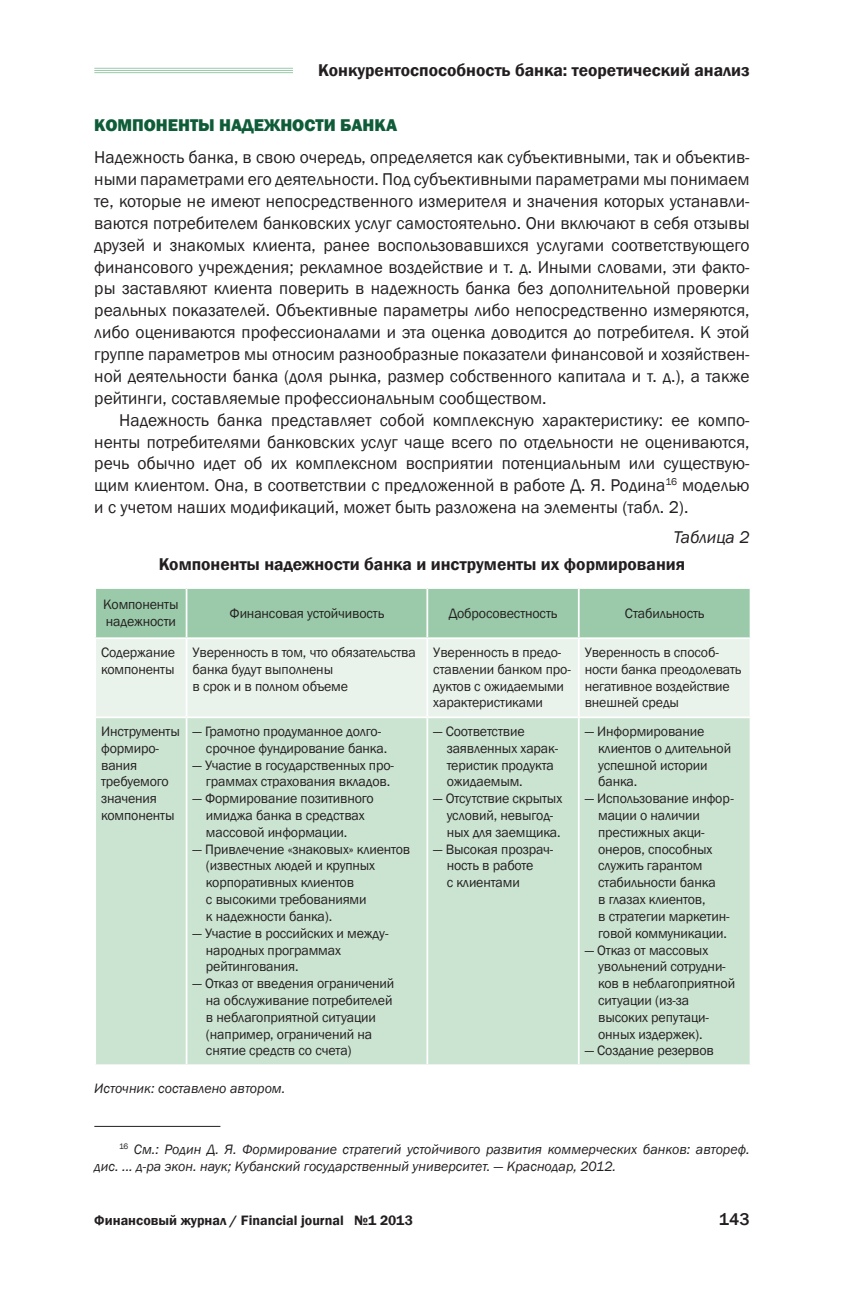
<style>
.page{position:relative;width:844px;height:1290px;background:#fff}
.page>*{position:absolute;margin:0;border:0;box-sizing:border-box;transform-origin:0 0}
.text{font:17.5px/21.9px "Franklin Gothic";color:#231f20;text-align:justify}
.tab_pic_cap{font:600 17.5px "Franklin Gothic";color:#231f20}
._2_yrov{font:800 17.5px "Franklin Gothic";color:#0e5c38}
.tab_pic_number{font:italic 17.5px "Franklin Gothic";color:#231f20}
.t1{font:500 17.5px "Franklin Gothic";color:#231f20}
.table_cells{font:14px/16.8px "Franklin Gothic";letter-spacing:-.01em;color:#231f20}
.Snoski{font:italic 14px/16.8px "Franklin Gothic";color:#231f20}
.t2{font:600 14px "Franklin Gothic";color:#231f20}
.tab_pic_podpis{font:italic 14px "Franklin Gothic";color:#231f20}
</style>
<div class="page">
<hr style="left:94px;top:68px;width:620px;height:1px;background:#9bcaaa">
<hr style="left:94px;top:70px;width:620px;height:1px;background:#9bcaaa">
<hr style="left:94px;top:72px;width:620px;height:1px;background:#9bcaaa">
<div style="left:293px;top:63px;width:456px;height:13px;background:#fff"></div>
<div style="left:96px;top:589px;width:653px;height:48px;background:#9bcaaa"></div>
<div style="left:96px;top:639px;width:653px;height:77px;background:#e9f3eb"></div>
<div style="left:96px;top:718px;width:653px;height:346px;background:#cbe3d1"></div>
<hr style="left:186px;top:589px;width:1px;height:48px;background:#fff">
<hr style="left:426px;top:589px;width:2px;height:48px;background:#fff">
<hr style="left:577px;top:589px;width:2px;height:48px;background:#fff">
<hr style="left:186px;top:639px;width:1px;height:77px;background:#fff">
<hr style="left:426px;top:639px;width:2px;height:77px;background:#fff">
<hr style="left:577px;top:639px;width:2px;height:77px;background:#fff">
<hr style="left:186px;top:718px;width:1px;height:346px;background:#fff">
<hr style="left:426px;top:718px;width:2px;height:346px;background:#fff">
<hr style="left:577px;top:718px;width:2px;height:346px;background:#fff">
<hr style="left:94px;top:1126px;width:126px;height:1px;background:#231f20">
<p class="tab_pic_cap" style="left:318px;top:59px;width:433px">Конкурентоспособность банка: теоретический анализ</p>
<p class="_2_yrov" style="left:94px;top:114px;width:304px">КОМПОНЕНТЫ НАДЕЖНОСТИ БАНКА</p>
<p class="text" style="left:94px;top:147px;width:656px">Надежность банка, в свою очередь, определяется как субъективными, так и объектив&shy;ными параметрами его деятельности. Под субъективными параметрами мы понимаем те, которые не имеют непосредственного измерителя и значения которых устанавли&shy;ваются потребителем банковских услуг самостоятельно. Они включают в себя отзывы друзей и знакомых клиента, ранее воспользовавшихся услугами соответствующего финансового учреждения; рекламное воздействие и т. д. Иными словами, эти факто&shy;ры заставляют клиента поверить в надежность банка без дополнительной проверки реальных показателей. Объективные параметры либо непосредственно измеряются, либо оцениваются профессионалами и эта оценка доводится до потребителя. К этой группе параметров мы относим разнообразные показатели финансовой и хозяйствен&shy;ной деятельности банка (доля рынка, размер собственного капитала и т. д.), а также рейтинги, составляемые профессиональным сообществом.</p>
<p class="text" style="left:94px;top:409px;width:656px;text-indent:25px">Надежность банка представляет собой комплексную характеристику: ее компо&shy;ненты потребителями банковских услуг чаще всего по отдельности не оцениваются, речь обычно идет об их комплексном восприятии потенциальным или существую&shy;щим клиентом. Она, в соответствии с предложенной в работе Д. Я. Родина<sup>16</sup> моделью и с учетом наших модификаций, может быть разложена на элементы (табл. 2).</p>
<p class="tab_pic_number" style="left:673px;top:526px;width:78px">Таблица 2</p>
<p class="tab_pic_cap" style="left:159px;top:554px;width:528px">Компоненты надежности банка и инструменты их формирования</p>
<p class="table_cells" style="left:103px;top:596px;width:77px">Компоненты надежности</p>
<p class="table_cells" style="left:229px;top:605px;width:156px">Финансовая устойчивость</p>
<p class="table_cells" style="left:448px;top:605px;width:110px">Добросовестность</p>
<p class="table_cells" style="left:624px;top:605px;width:81px">Стабильность</p>
<p class="table_cells" style="left:101px;top:644px;width:76px">Содержание компоненты</p>
<p class="table_cells" style="left:192px;top:644px;width:225px">Уверенность в том, что обязательства банка будут выполнены<br>в срок и в полном объеме</p>
<p class="table_cells" style="left:433px;top:644px;width:129px">Уверенность в предо-</p>
<p class="table_cells" style="left:584px;top:644px;width:136px">Уверенность в способ-</p>
<p class="table_cells" style="left:584px;top:661px;width:158px">ности банка преодолевать негативное воздействие внешней среды</p>
<p class="table_cells" style="left:433px;top:661px;width:139px">ставлении банком про-</p>
<p class="table_cells" style="left:433px;top:678px;width:132px">дуктов с ожидаемыми характеристиками</p>
<p class="table_cells" style="left:101px;top:723px;width:80px">Инструменты формиро-</p>
<p class="table_cells" style="left:101px;top:757px;width:75px">вания требуемого значения компоненты</p>
<p class="table_cells" style="left:192px;top:723px;width:190px">— Грамотно продуманное долго-</p>
<p class="table_cells" style="left:206px;top:740px;width:183px">срочное фундирование банка.</p>
<p class="table_cells" style="left:192px;top:757px;width:203px">— Участие в государственных про-</p>
<p class="table_cells" style="left:206px;top:774px;width:186px">граммах страхования вкладов.</p>
<p class="table_cells" style="left:192px;top:790px;width:183px">— Формирование позитивного</p>
<p class="table_cells" style="left:206px;top:807px;width:160px">имиджа банка в средствах</p>
<p class="table_cells" style="left:206px;top:824px;width:143px">массовой информации.</p>
<p class="table_cells" style="left:192px;top:841px;width:219px">— Привлечение «знаковых» клиентов</p>
<p class="table_cells" style="left:206px;top:858px;width:171px">(известных людей и крупных</p>
<p class="table_cells" style="left:206px;top:874px;width:150px">корпоративных клиентов</p>
<p class="table_cells" style="left:206px;top:891px;width:162px">с высокими требованиями</p>
<p class="table_cells" style="left:206px;top:908px;width:128px">к надежности банка).</p>
<p class="table_cells" style="left:192px;top:925px;width:197px">— Участие в российских и между-</p>
<p class="table_cells" style="left:206px;top:942px;width:136px">народных программах</p>
<p class="table_cells" style="left:206px;top:958px;width:94px">рейтингования.</p>
<p class="table_cells" style="left:192px;top:975px;width:203px">— Отказ от введения ограничений</p>
<p class="table_cells" style="left:206px;top:992px;width:188px">на обслуживание потребителей</p>
<p class="table_cells" style="left:206px;top:1009px;width:171px">в неблагоприятной ситуации</p>
<p class="table_cells" style="left:206px;top:1026px;width:168px">(например, ограничений на</p>
<p class="table_cells" style="left:206px;top:1042px;width:147px">снятие средств со счета)</p>
<p class="tab_pic_podpis" style="left:94px;top:1079px;width:192px">Источник: составлено автором.</p>
<p class="table_cells" style="left:433px;top:723px;width:93px">— Соответствие</p>
<p class="table_cells" style="left:446px;top:740px;width:113px">заявленных харак-</p>
<p class="table_cells" style="left:446px;top:757px;width:109px">теристик продукта</p>
<p class="table_cells" style="left:446px;top:774px;width:77px">ожидаемым.</p>
<p class="table_cells" style="left:433px;top:790px;width:130px">— Отсутствие скрытых</p>
<p class="table_cells" style="left:446px;top:807px;width:108px">условий, невыгод-</p>
<p class="table_cells" style="left:446px;top:824px;width:115px">ных для заемщика.</p>
<p class="table_cells" style="left:433px;top:841px;width:121px">— Высокая прозрач-</p>
<p class="table_cells" style="left:446px;top:858px;width:88px">ность в работе</p>
<p class="table_cells" style="left:446px;top:874px;width:75px">с клиентами</p>
<p class="table_cells" style="left:584px;top:723px;width:121px">— Информирование</p>
<p class="table_cells" style="left:598px;top:740px;width:134px">клиентов о длительной</p>
<p class="table_cells" style="left:598px;top:757px;width:111px">успешной истории</p>
<p class="table_cells" style="left:598px;top:774px;width:41px">банка.</p>
<p class="table_cells" style="left:584px;top:790px;width:151px">— Использование инфор-</p>
<p class="table_cells" style="left:598px;top:807px;width:103px">мации о наличии</p>
<p class="table_cells" style="left:598px;top:824px;width:108px">престижных акци-</p>
<p class="table_cells" style="left:598px;top:841px;width:116px">онеров, способных</p>
<p class="table_cells" style="left:598px;top:858px;width:106px">служить гарантом</p>
<p class="table_cells" style="left:598px;top:874px;width:119px">стабильности банка</p>
<p class="table_cells" style="left:598px;top:891px;width:109px">в глазах клиентов,</p>
<p class="table_cells" style="left:598px;top:908px;width:133px">в стратегии маркетин-</p>
<p class="table_cells" style="left:598px;top:925px;width:130px">говой коммуникации.</p>
<p class="table_cells" style="left:584px;top:942px;width:125px">— Отказ от массовых</p>
<p class="table_cells" style="left:598px;top:958px;width:129px">увольнений сотрудни-</p>
<p class="table_cells" style="left:598px;top:975px;width:138px">ков в неблагоприятной</p>
<p class="table_cells" style="left:598px;top:992px;width:92px">ситуации (из-за</p>
<p class="table_cells" style="left:598px;top:1009px;width:112px">высоких репутаци-</p>
<p class="table_cells" style="left:598px;top:1026px;width:106px">онных издержек).</p>
<p class="table_cells" style="left:584px;top:1042px;width:131px">— Создание резервов</p>
<p class="Snoski" style="left:94px;top:1141px;width:656px;text-indent:25px"><sup>16</sup> См.: Родин Д. Я. Формирование стратегий устойчивого развития коммерческих банков: автореф. дис. ... д-ра экон. наук; Кубанский государственный университет. — Краснодар, 2012.</p>
<p class="t2" style="left:94px;top:1212px;width:320px">Финансовый журнал / Financial journal №1 2013</p>
<p class="t1" style="left:718px;top:1208px;width:32px">143</p>
</div>
